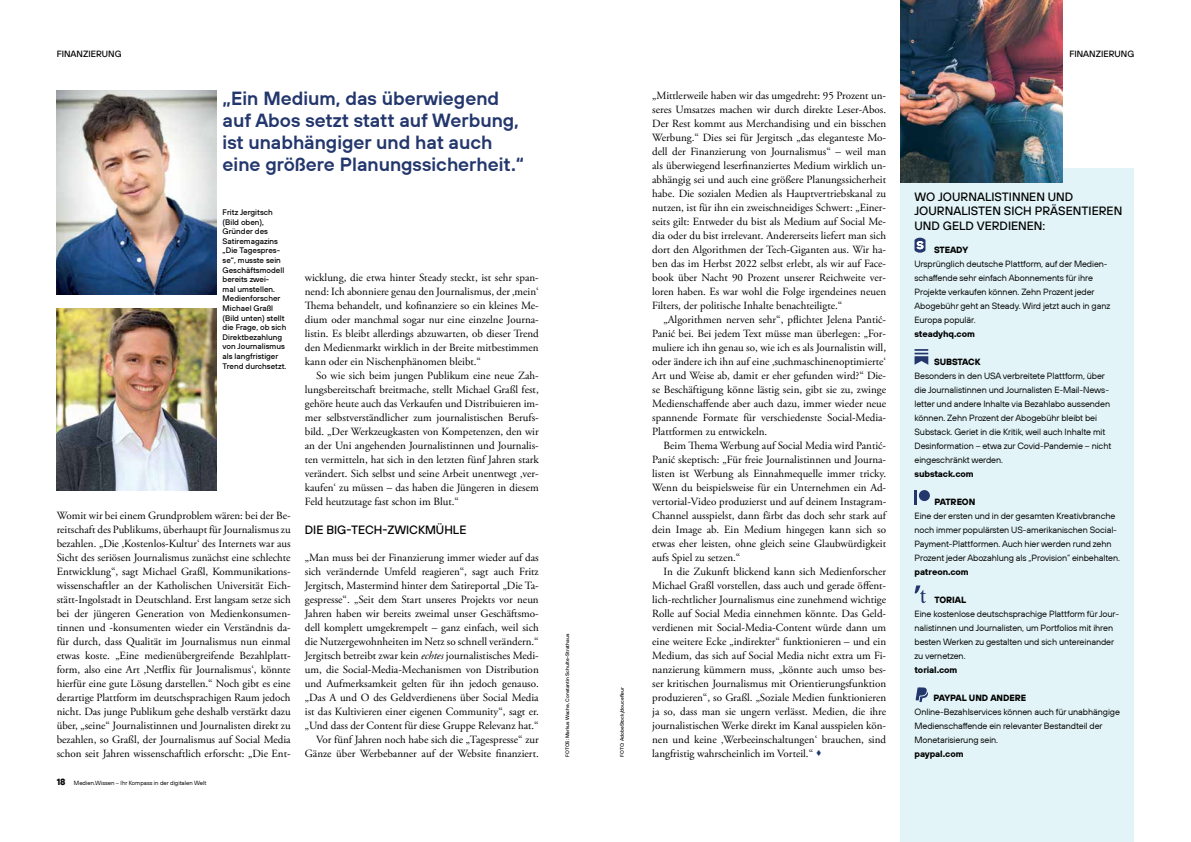
<style>
.page{position:relative;width:1191px;height:842px;background:#fff}
.page>*{position:absolute;margin:0;border:0;box-sizing:border-box;transform-origin:0 0}
.t1{font:600 19px/22px "TT Hoves";color:#23376d}
.t2{font:500 12px/14.4px "TT Hoves";color:#000}
.t3{font:11px/14px "Adobe Garamond Pro";color:#000;text-align:justify}
.t4{font:9px/14px "TT Hoves";letter-spacing:-.01em;color:#000}
.t5{font:700 9px "TT Hoves";letter-spacing:-.01em;color:#000}
.t6{font:500 9px "TT Hoves";color:#000}
.t7{font:500 8px/9.6px "TT Hoves";color:#000}
.t8{font:6px "TT Hoves";color:#000}
.t9{font:500 5px "TT Hoves";color:#000}
.s1{font-weight:500;font-size:22px}
.s2{font-style:italic}
.s3{color:#23376d}
</style>
<div class="page">
<div style="left:900px;top:169px;width:234px;height:673px;background:#e2f4f8"></div>
<img style="left:900px;top:0;width:162px;height:183px">
<img style="left:57px;top:90px;width:159px;height:205px">
<img style="left:57px;top:309px;width:159px;height:182px">
<svg style="left:915px;top:687px;width:13px;height:15px"></svg>
<svg style="left:914px;top:585px;width:12px;height:18px"></svg>
<div style="left:919px;top:490px;width:11px;height:11px;background:#23376d;border-radius:50%"></div>
<hr style="left:914px;top:490px;width:3px;height:15px;background:#23376d">
<svg style="left:914px;top:349px;width:14px;height:16px"></svg>
<svg style="left:914px;top:237px;width:11px;height:16px"></svg>
<p class="t6" style="left:57px;top:48px;width:66px">FINANZIERUNG</p>
<p class="t6" style="left:1069px;top:48px;width:66px">FINANZIERUNG</p>
<h1 class="t1" style="left:223px;top:87px;width:303px"><span class="s1">„</span>Ein Medium, das überwiegend auf Abos setzt statt auf Werbung, ist unabhängiger und hat auch eine größere Planungssicherheit.“</h1>
<p class="t7" style="left:223px;top:207px;width:65px">Fritz Jergitsch (Bild oben),<br>Gründer des<br>Satiremagazins „Die Tagespres&shy;se“, musste sein<br>Geschäftsmodell bereits zwei-<br>mal umstellen.<br>Medienforscher<br>Michael Graßl (Bild unten) stellt die Frage, ob sich<br>Direktbezahlung von Journalismus als langfristiger<br>Trend durchsetzt.</p>
<p class="t3" style="left:305px;top:271px;width:235px">wicklung, die etwa hinter Steady steckt, ist sehr span&shy;nend: Ich abonniere genau den Journalismus, der ‚mein‘ Thema behandelt, und kofinanziere so ein kleines Me&shy;dium oder manchmal sogar nur eine einzelne Journa&shy;listin. Es bleibt allerdings abzuwarten, ob dieser Trend den Medienmarkt wirklich in der Breite mitbestimmen kann oder ein Nischenphänomen bleibt.“</p>
<p class="t3" style="left:305px;top:369px;width:235px;text-indent:11px">So wie sich beim jungen Publikum eine neue Zah&shy;lungsbereitschaft breitmache, stellt Michael Graßl fest, gehöre heute auch das Verkaufen und Distribuieren im&shy;mer selbstverständlicher zum journalistischen Berufs&shy;bild. „Der Werkzeugkasten von Kompetenzen, den wir an der Uni angehenden Journalistinnen und Journalis&shy;ten vermitteln, hat sich in den letzten fünf Jahren stark verändert. Sich selbst und seine Arbeit unentwegt ‚ver&shy;kaufen‘ zu müssen – das haben die Jüngeren in diesem Feld heutzutage fast schon im Blut.“</p>
<p class="t2" style="left:305px;top:522px;width:163px">DIE BIG-TECH-ZWICKMÜHLE</p>
<p class="t3" style="left:305px;top:551px;width:235px;text-align:right">„Man muss bei der Finanzierung immer wieder auf das sich verändernde Umfeld reagieren“, sagt auch Fritz Jergitsch, Mastermind hinter dem Satireportal „Die Ta&shy;gespresse“. „Seit dem Start unseres Projekts vor neun Jahren haben wir bereits zweimal unser Geschäftsmo&shy;dell komplett umgekrempelt – ganz einfach, weil sich die Nutzergewohnheiten im Netz so schnell verändern.“ Jergitsch betreibt zwar kein <span class="s2">echtes</span> journalistisches Medi&shy;um, die Social-Media-Mechanismen von Distribution und Aufmerksamkeit gelten für ihn jedoch genauso. „Das A und O des Geldverdienens über Social Media ist das Kultivieren einer eigenen Community“, sagt er. „Und dass der Content für diese Gruppe Relevanz hat.“ Vor fünf Jahren noch habe sich die „Tagespresse“ zur Gänze über Werbebanner auf der Website finanziert.</p>
<p class="t3" style="left:57px;top:509px;width:235px">Womit wir bei einem Grundproblem wären: bei der Be&shy;reitschaft des Publikums, überhaupt für Journalismus zu bezahlen. „Die ‚Kostenlos-Kultur‘ des Internets war aus Sicht des seriösen Journalismus zunächst eine schlechte Entwicklung“, sagt Michael Graßl, Kommunikations&shy;wissenschaftler an der Katholischen Universität Eich&shy;stätt-Ingolstadt in Deutschland. Erst langsam setze sich bei der jüngeren Generation von Medienkonsumen&shy;tinnen und -konsumenten wieder ein Verständnis da&shy;für durch, dass Qualität im Journalismus nun einmal etwas koste. „Eine medienübergreifende Bezahlplatt&shy;form, also eine Art ‚Netflix für Journalismus‘, könnte hierfür eine gute Lösung darstellen.“ Noch gibt es eine derartige Plattform im deutschsprachigen Raum jedoch nicht. Das junge Publikum gehe deshalb verstärkt dazu über, „seine“ Journalistinnen und Journalisten direkt zu bezahlen, so Graßl, der Journalismus auf Social Media schon seit Jahren wissenschaftlich erforscht: „Die Ent-</p>
<p class="t5" style="left:57px;top:776px;width:10px">18</p>
<p class="t8" style="left:74px;top:779px;width:134px">Medien.Wissen – Ihr Kompass in der digitalen Welt</p>
<p class="t9" style="left:564px;top:757px;width:124px;rotate:-90deg">FOTOS: Markus Wache, Constantin Schulte-Strathaus</p>
<p class="t9" style="left:619px;top:757px;width:71px;rotate:-90deg">FOTO: AdobeStock/doucefleur</p>
<p class="t3" style="left:652px;top:89px;width:235px">„Mittlerweile haben wir das umgedreht: 95 Prozent un&shy;seres Umsatzes machen wir durch direkte Leser-Abos.<br>Der Rest kommt aus Merchandising und ein bisschen Werbung.“ Dies sei für Jergitsch „das eleganteste Mo&shy;dell der Finanzierung von Journalismus“ – weil man als überwiegend leserfinanziertes Medium wirklich un&shy;abhängig sei und auch eine größere Planungssicherheit habe. Die sozialen Medien als Hauptvertriebskanal zu nutzen, ist für ihn ein zweischneidiges Schwert: „Einer&shy;seits gilt: Entweder du bist als Medium auf Social Me&shy;dia oder du bist irrelevant. Andererseits liefert man sich dort den Algorithmen der Tech-Giganten aus. Wir ha&shy;ben das im Herbst 2022 selbst erlebt, als wir auf Face&shy;book über Nacht 90 Prozent unserer Reichweite ver&shy;loren haben. Es war wohl die Folge irgendeines neuen Filters, der politische Inhalte benachteiligte.“</p>
<p class="t3" style="left:652px;top:313px;width:235px;text-indent:11px">„Algorithmen nerven sehr“, pflichtet Jelena Pantić-Panić bei. Bei jedem Text müsse man überlegen: „For&shy;muliere ich ihn genau so, wie ich es als Journalistin will, oder ändere ich ihn auf eine ‚suchmaschinenoptimierte‘ Art und Weise ab, damit er eher gefunden wird?“ Die&shy;se Beschäftigung könne lästig sein, gibt sie zu, zwinge Medienschaffende aber auch dazu, immer wieder neue spannende Formate für verschiedenste Social-Media-Plattformen zu entwickeln.</p>
<p class="t3" style="left:652px;top:439px;width:235px;text-indent:11px">Beim Thema Werbung auf Social Media wird Pantić-Panić skeptisch: „Für freie Journalistinnen und Journa&shy;listen ist Werbung als Einnahmequelle immer tricky.<br>Wenn du beispielsweise für ein Unternehmen ein Ad&shy;vertorial-Video produzierst und auf deinem Instagram-Channel ausspielst, dann färbt das doch sehr stark auf dein Image ab. Ein Medium hingegen kann sich so etwas eher leisten, ohne gleich seine Glaubwürdigkeit aufs Spiel zu setzen.“</p>
<p class="t3" style="left:652px;top:565px;width:235px;text-indent:11px">In die Zukunft blickend kann sich Medienforscher Michael Graßl vorstellen, dass auch und gerade öffent&shy;lich-rechtlicher Journalismus eine zunehmend wichtige Rolle auf Social Media einnehmen könnte. Das Geld&shy;verdienen mit Social-Media-Content würde dann um eine weitere Ecke „indirekter“ funktionieren – und ein Medium, das sich auf Social Media nicht extra um Fi&shy;nanzierung kümmern muss, „könnte auch umso bes&shy;ser kritischen Journalismus mit Orientierungsfunktion produzieren“, so Graßl. „Soziale Medien funktionieren ja so, dass man sie ungern verlässt. Medien, die ihre journalistischen Werke direkt im Kanal ausspielen kön&shy;nen und keine ‚Werbeeinschaltungen‘ brauchen, sind langfristig wahrscheinlich im Vorteil.“ <span class="s3">•</span></p>
<p class="t2" style="left:914px;top:189px;width:209px">WO JOURNALISTINNEN UND<br>JOURNALISTEN SICH PRÄSENTIEREN<br>UND GELD VERDIENEN:</p>
<p class="t5" style="left:934px;top:244px;width:36px">STEADY</p>
<p class="t4" style="left:914px;top:256px;width:197px">Ursprünglich deutsche Plattform, auf der Medien&shy;schaffende sehr einfach Abonnements für ihre Projekte verkaufen können. Zehn Prozent jeder Abogebühr geht an Steady. Wird jetzt auch in ganz Europa populär.</p>
<p class="t5" style="left:914px;top:328px;width:62px">steadyhq.com</p>
<p class="t5" style="left:934px;top:356px;width:48px">SUBSTACK</p>
<p class="t4" style="left:914px;top:368px;width:198px">Besonders in den USA verbreitete Plattform, über die Journalistinnen und Journalisten E-Mail-News&shy;letter und andere Inhalte via Bezahlabo aussenden können. Zehn Prozent der Abogebühr bleibt bei Substack. Geriet in die Kritik, weil auch Inhalte mit Desinformation – etwa zur Covid-Pandemie – nicht eingeschränkt werden.</p>
<p class="t5" style="left:914px;top:468px;width:61px">substack.com</p>
<p class="t5" style="left:934px;top:496px;width:42px">PATREON</p>
<p class="t4" style="left:914px;top:508px;width:207px">Eine der ersten und in der gesamten Kreativbranche noch immer populärsten US-amerikanischen Social-Payment-Plattformen. Auch hier werden rund zehn Prozent jeder Abozahlung als „Provision“ einbehalten.</p>
<p class="t5" style="left:914px;top:566px;width:56px">patreon.com</p>
<p class="t5" style="left:934px;top:594px;width:33px">TORIAL</p>
<p class="t4" style="left:914px;top:606px;width:206px">Eine kostenlose deutschsprachige Plattform für Jour&shy;nalistinnen und Journalisten, um Portfolios mit ihren besten Werken zu gestalten und sich untereinander zu vernetzen.</p>
<p class="t5" style="left:914px;top:664px;width:44px">torial.com</p>
<p class="t5" style="left:933px;top:692px;width:94px">PAYPAL UND ANDERE</p>
<p class="t4" style="left:914px;top:704px;width:207px">Online-Bezahlservices können auch für unabhängige<br>Medienschaffende ein relevanter Bestandteil der<br>Monetarisierung sein.</p>
<p class="t5" style="left:914px;top:748px;width:50px">paypal.com</p>
</div>
